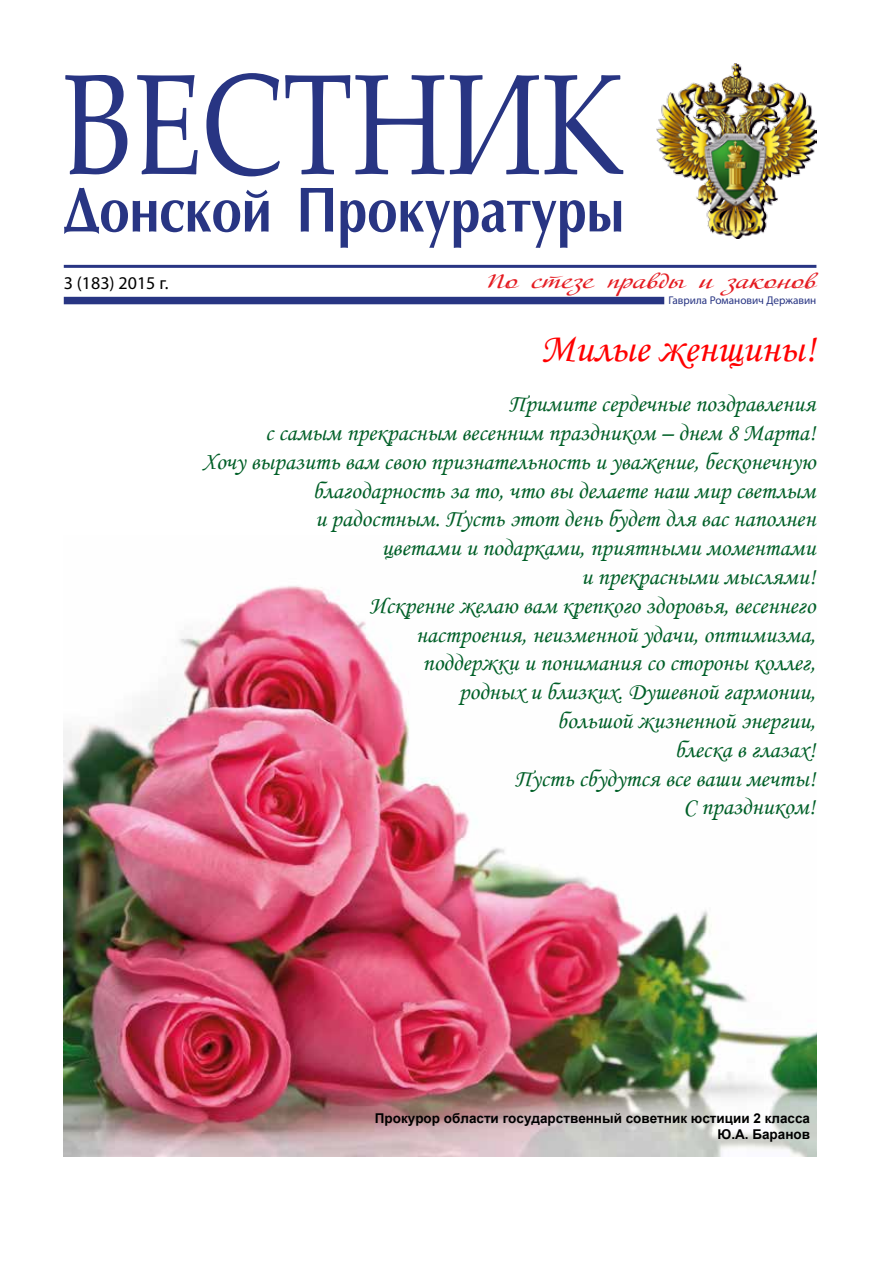
<style>
.page{position:relative;width:893px;height:1263px;background:#fff}
.page>*{position:absolute;margin:0;border:0;box-sizing:border-box;transform-origin:0 0}
.t1{font:143.1px "Palatino Linotype";color:#283583;scale:.79 1}
.t2{font:700 63.75px "AG Opus";color:#283583;scale:.83 1}
.t3{font:40.5px "Monotype Corsiva";color:#f00}
.t4{font:24px/28.8px "Monotype Corsiva";color:#005f27;text-align:right}
.t5{font:20.25px "Adventure";color:#e41b21;scale:1.4 1}
.t6{font:18px "Myriad Pro";color:#000}
.t7{font:700 13.5px/16.2px "Arial";color:#000;text-align:right}
.t8{font:11.25px "Myriad Pro";color:#283583}
</style>
<div class="page">
<div style="left:64px;top:297px;width:600px;height:7px;background:#283583"></div>
<img style="left:656px;top:63px;width:160px;height:175px">
<hr style="left:64px;top:265px;width:752px;height:3px;background:#283583">
<img style="left:64px;top:586px;width:752px;height:571px">
<h1 class="t1" style="left:64px;top:24px;width:711px">ВЕСТНИК</h1>
<h2 class="t2" style="left:64px;top:175px;width:677px">Донской Прокуратуры</h2>
<p class="t5" style="left:487px;top:269px;width:237px">По стезе правды и законов</p>
<h3 class="t3" style="left:540px;top:324px;width:276px">Милые женщины!</h3>
<p class="t4" style="left:203px;top:390px;width:614px">Примите сердечные поздравления<br>с самым прекрасным весенним праздником – днем 8 Марта!<br>Хочу выразить вам свою признательность и уважение, бесконечную благодарность за то, что вы делаете наш мир светлым<br>и радостным. Пусть этот день будет для вас наполнен<br>цветами и подарками, приятными моментами<br>и прекрасными мыслями!<br>Искренне желаю вам крепкого здоровья, весеннего<br>настроения, неизменной удачи, оптимизма,<br>поддержки и понимания со стороны коллег,<br>родных и близких. Душевной гармонии,<br>большой жизненной энергии,<br>блеска в глазах!<br>Пусть сбудутся все ваши мечты!<br>С праздником!</p>
<p class="t6" style="left:64px;top:271px;width:106px">3 (183) 2015 г.</p>
<p class="t8" style="left:668px;top:293px;width:149px">Гаврила Романович Державин</p>
<p class="t7" style="left:375px;top:1110px;width:437px">Прокурор области государственный советник юстиции 2 класса<br>Ю.А. Баранов</p>
</div>
